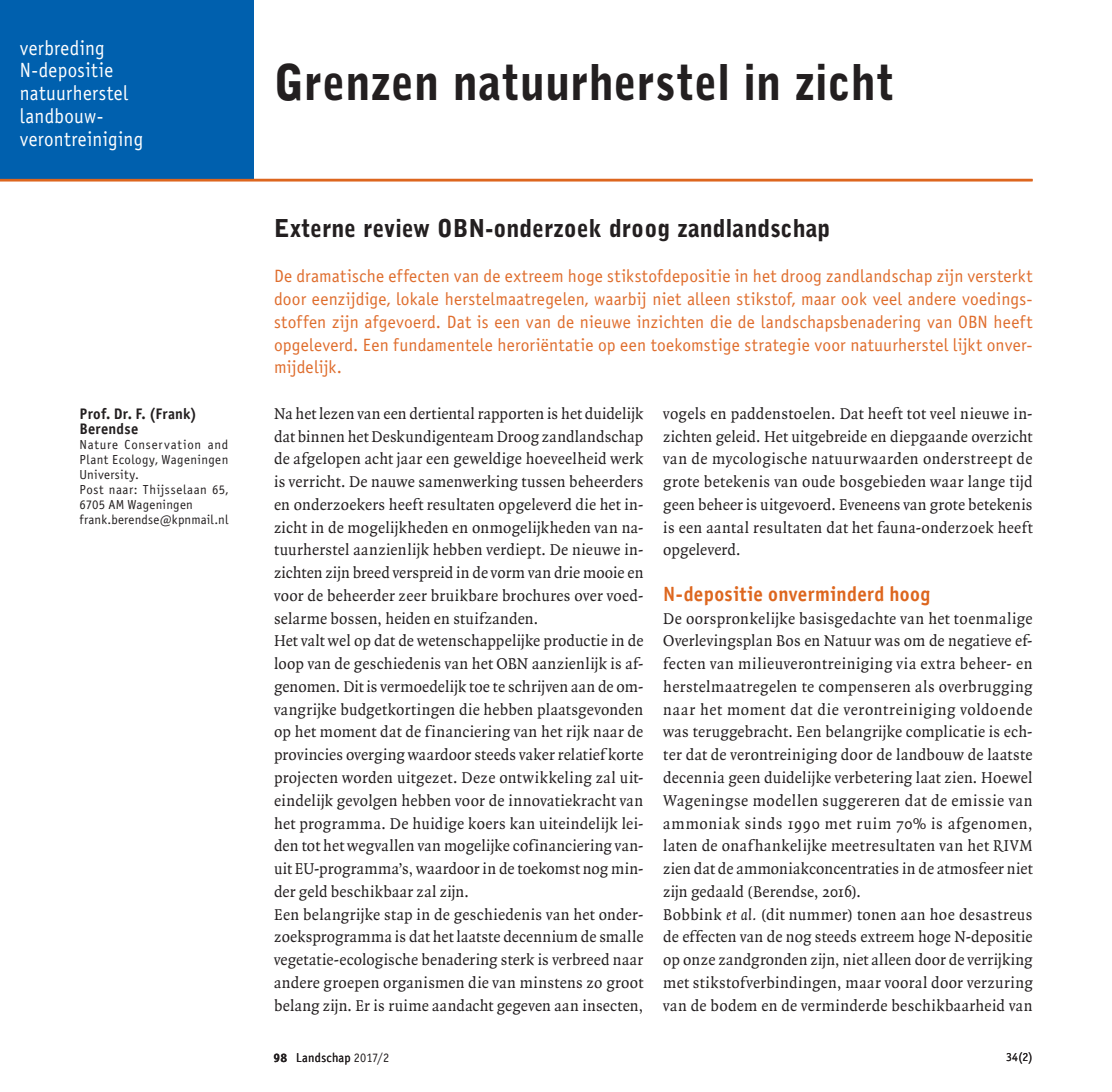
<style>
.page{position:relative;width:1112px;height:1092px;background:#fff}
.page>*{position:absolute;margin:0;border:0;box-sizing:border-box;transform-origin:0 0}
.t1{font:900 49px "Bell Gothic";letter-spacing:.01em;color:#231f20;scale:.92 1}
.t2{font:900 24.5px "Bell Gothic";letter-spacing:.005em;color:#231f20;scale:.95 1}
.t3{font:20.65px/22.8px "Officina Sans ITC";letter-spacing:.02em;color:#fff;scale:.92 1}
.t4{font:20.65px "Officina Sans Bold ITC";letter-spacing:.02em;color:#dd661e;scale:.92 1}
.t5{font:17.85px/22.8px "Officina Sans ITC";letter-spacing:.01em;color:#df6d2d;text-align:justify}
.t6{font:16.8px/22.8px "Quadraat OT";letter-spacing:.015em;color:#231f20;scale:.96 1}
.t7{font:15.4px/15px "Officina Sans Bold ITC";letter-spacing:.015em;color:#231f20;scale:.95 1}
.t8{font:13.12px/15px "Officina Sans ITC";letter-spacing:.03em;color:#231f20}
.t9{font:12.95px "Officina Sans ITC";letter-spacing:.015em;color:#231f20;scale:.95 1}
.t10{font:12.25px "Officina Sans ITC";color:#231f20;scale:.96 1}
.s1{font-style:italic}
.s2{font-family:"Officina Sans Bold ITC";font-size:12.25px}
</style>
<div class="page">
<div style="left:0;top:0;width:253px;height:179px;background:#0060ae"></div>
<hr style="left:0;top:179px;width:1032px;height:2px;background:#dd661e">
<p class="t3" style="left:20px;top:36px;width:136px">verbreding<br>N-depositie natuurherstel landbouw&shy;verontreiniging</p>
<p class="t7" style="left:79px;top:406px;width:125px">Prof. Dr. F. (Frank)<br>Berendse</p>
<p class="t8" style="left:79px;top:437px;width:150px">Nature Conservation and<br>Plant Ecology, Wageningen<br>University.<br>Post naar: Thijsselaan 65,<br>6705 AM Wageningen frank.berendse@kpnmail.nl</p>
<h1 class="t1" style="left:274px;top:54px;width:675px">Grenzen natuurherstel in zicht</h1>
<h2 class="t2" style="left:274px;top:213px;width:587px">Externe review OBN-onderzoek droog zandlandschap</h2>
<p class="t5" style="left:274px;top:265px;width:759px">De dramatische effecten van de extreem hoge stikstofdepositie in het droog zandlandschap zijn versterkt door eenzijdige, lokale herstelmaatregelen, waarbij niet alleen stikstof, maar ook veel andere voedings&shy;stoffen zijn afgevoerd. Dat is een van de nieuwe inzichten die de landschapsbenadering van OBN heeft opgeleverd. Een fundamentele heroriëntatie op een toekomstige strategie voor natuurherstel lijkt onver&shy;mijdelijk.</p>
<p class="t6" style="left:274px;top:402px;width:386px">Na het lezen van een dertiental rapporten is het duidelijk dat binnen het Deskundigenteam Droog zandlandschap de afgelopen acht jaar een geweldige hoeveelheid werk is verricht. De nauwe samenwerking tussen beheerders en onderzoekers heeft resultaten opgeleverd die het in&shy;zicht in de mogelijkheden en onmogelijkheden van na&shy;tuurherstel aanzienlijk hebben verdiept. De nieuwe in&shy;zichten zijn breed verspreid in de vorm van drie mooie en voor de beheerder zeer bruikbare brochures over voed&shy;selarme bossen, heiden en stuifzanden.<br>Het valt wel op dat de wetenschappelijke productie in de loop van de geschiedenis van het OBN aanzienlijk is af&shy;genomen. Dit is vermoedelijk toe te schrijven aan de om&shy;vangrijke budgetkortingen die hebben plaatsgevonden op het moment dat de financiering van het rijk naar de provincies overging waardoor steeds vaker relatief korte projecten worden uitgezet. Deze ontwikkeling zal uit&shy;eindelijk gevolgen hebben voor de innovatiekracht van het programma. De huidige koers kan uiteindelijk lei&shy;den tot het wegvallen van mogelijke cofinanciering van&shy;uit EU-programma’s, waardoor in de toekomst nog min&shy;der geld beschikbaar zal zijn.<br>Een belangrijke stap in de geschiedenis van het onder&shy;zoeksprogramma is dat het laatste decennium de smalle vegetatie-ecologische benadering sterk is verbreed naar andere groepen organismen die van minstens zo groot belang zijn. Er is ruime aandacht gegeven aan insecten,</p>
<p class="t6" style="left:663px;top:402px;width:386px;text-align:justify">vogels en paddenstoelen. Dat heeft tot veel nieuwe in&shy;zichten geleid. Het uitgebreide en diepgaande overzicht van de mycologische natuurwaarden onderstreept de grote betekenis van oude bosgebieden waar lange tijd geen beheer is uitgevoerd. Eveneens van grote betekenis is een aantal resultaten dat het fauna-onderzoek heeft opgeleverd.</p>
<p class="t4" style="left:663px;top:581px;width:292px">N-depositie onverminderd hoog</p>
<p class="t6" style="left:663px;top:607px;width:386px">De oorspronkelijke basisgedachte van het toenmalige Overlevingsplan Bos en Natuur was om de negatieve ef&shy;fecten van milieuverontreiniging via extra beheer- en herstelmaatregelen te compenseren als overbrugging naar het moment dat die verontreiniging voldoende was teruggebracht. Een belangrijke complicatie is ech&shy;ter dat de verontreiniging door de landbouw de laatste decennia geen duidelijke verbetering laat zien. Hoewel Wageningse modellen suggereren dat de emissie van ammoniak sinds 1990 met ruim 70% is afgenomen, laten de onafhankelijke meetresultaten van het RIVM zien dat de ammoniakconcentraties in de atmosfeer niet zijn gedaald (Berendse, 2016).<br>Bobbink <span class="s1">et al.</span> (dit nummer) tonen aan hoe desastreus de effecten van de nog steeds extreem hoge N-depositie op onze zandgronden zijn, niet alleen door de verrijking met stikstofverbindingen, maar vooral door verzuring van de bodem en de verminderde beschikbaarheid van</p>
<p class="t9" style="left:273px;top:1049px;width:123px"><span class="s2">98</span> Landschap 2017/2</p>
<p class="t10" style="left:1005px;top:1049px;width:29px">34(2)</p>
</div>
